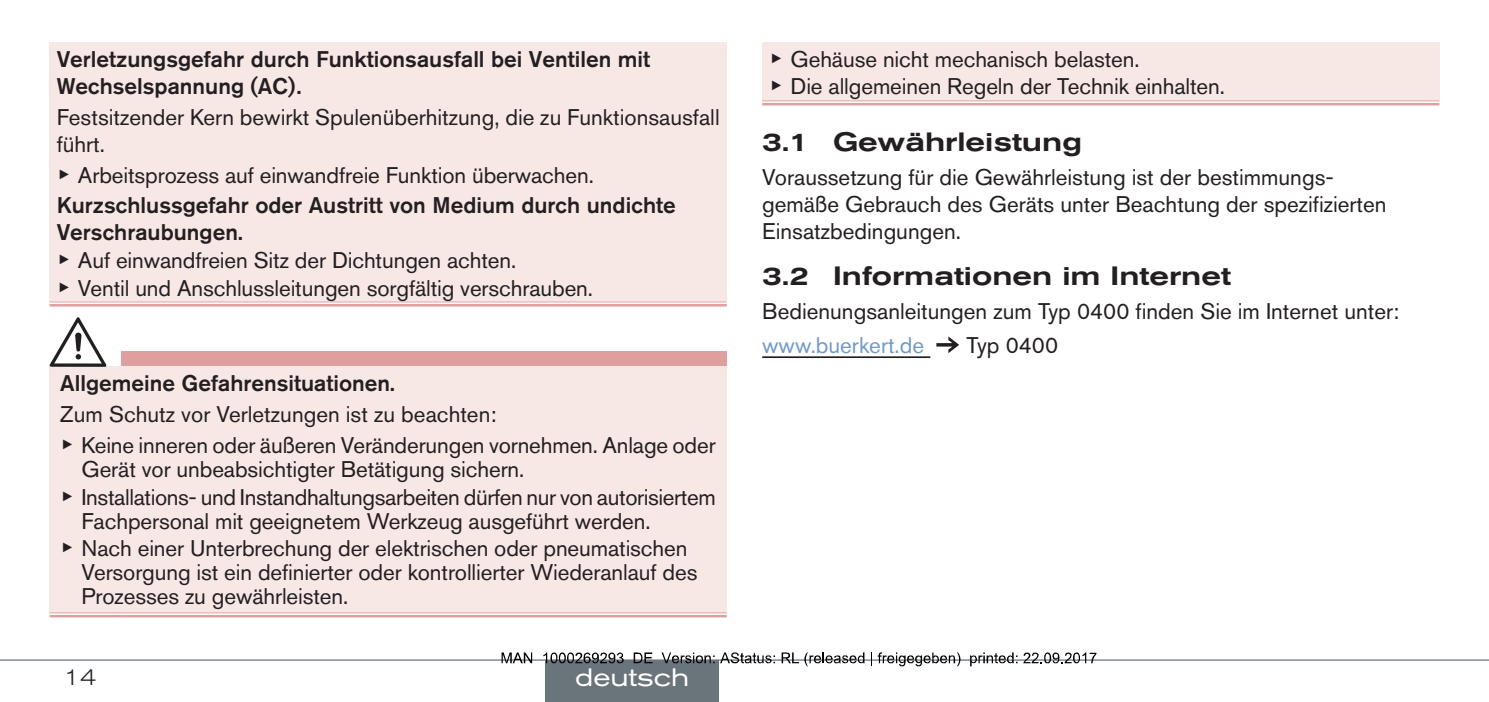
<style>
.page{position:relative;width:1489px;height:702px;background:#fff}
.page>*{position:absolute;margin:0;border:0;box-sizing:border-box;transform-origin:0 0}
.t1{font:500 expanded 26.25px "Akzidenz Grotesk BQ";color:#231f20}
.t2{font:expanded 25px "Akzidenz Grotesk BQ";color:#fff}
.t3{font:22.5px/27.5px "Akzidenz Grotesk BQ";letter-spacing:-.005em;color:#231f20}
.t4{font:500 22.5px/27px "Akzidenz Grotesk BQ";color:#231f20}
.t5{font:22.5px "Akzidenz Grotesk BQ";color:#739ac7}
.t6{font:300 expanded 22.5px "Akzidenz Grotesk BQ";color:#231f20}
.s1{font-family:"Arial Unicode MS";font-weight:400}
.s2{font-weight:400}
.s3{font-weight:500}
.s4{font-family:"Arial Unicode MS"}
</style>
<div class="page">
<div style="left:50px;top:43px;width:676px;height:261px;background:#f7e7e5"></div>
<svg style="left:50px;top:302px;width:676px;height:2px"></svg>
<hr style="left:50px;top:301px;width:676px;height:1px;background:#df9f9e">
<hr style="left:50px;top:304px;width:676px;height:2px;background:#df9f9e">
<div style="left:121px;top:351px;width:605px;height:16px;background:#df9f9e"></div>
<div style="left:50px;top:367px;width:676px;height:248px;background:#f7e7e5"></div>
<svg style="left:50px;top:613px;width:71px;height:2px"></svg>
<svg style="left:121px;top:613px;width:605px;height:2px"></svg>
<hr style="left:50px;top:612px;width:71px;height:1px;background:#df9f9e">
<hr style="left:50px;top:615px;width:71px;height:2px;background:#df9f9e">
<hr style="left:121px;top:612px;width:605px;height:1px;background:#df9f9e">
<hr style="left:121px;top:615px;width:605px;height:2px;background:#df9f9e">
<svg style="left:50px;top:317px;width:56px;height:50px"></svg>
<hr style="left:762px;top:356px;width:168px;height:2px;background:#231f20">
<div style="left:762px;top:43px;width:677px;height:60px;background:#f7e7e5"></div>
<svg style="left:762px;top:101px;width:677px;height:2px"></svg>
<hr style="left:762px;top:100px;width:677px;height:1px;background:#df9f9e">
<hr style="left:762px;top:103px;width:677px;height:2px;background:#df9f9e">
<svg style="left:936px;top:336px;width:23px;height:17px"></svg>
<hr style="left:0;top:659px;width:1488px;height:1px;background:#6a747b">
<div style="left:545px;top:660px;width:174px;height:42px;background:#6a747b"></div>
<svg style="left:501px;top:652px;width:31px;height:11px"></svg>
<svg style="left:543px;top:652px;width:80px;height:11px"></svg>
<svg style="left:633px;top:652px;width:19px;height:11px"></svg>
<svg style="left:661px;top:652px;width:53px;height:11px"></svg>
<svg style="left:720px;top:652px;width:55px;height:11px"></svg>
<svg style="left:781px;top:652px;width:83px;height:14px"></svg>
<svg style="left:871px;top:652px;width:89px;height:14px"></svg>
<svg style="left:970px;top:652px;width:47px;height:14px"></svg>
<svg style="left:1023px;top:652px;width:73px;height:11px"></svg>
<p class="t4" style="left:57px;top:45px;width:595px">Verletzungsgefahr durch Funktionsausfall bei Ventilen mit<br>Wechselspannung (AC).</p>
<p class="t3" style="left:57px;top:103px;width:664px">Festsitzender Kern bewirkt Spulenüberhitzung, die zu Funktionsausfall führt.</p>
<p class="t4" style="left:57px;top:159px;width:620px;line-height:30.5px"><span class="s1">▶</span> <span class="s2">Arbeitsprozess auf einwandfreie Funktion überwachen.<br></span>Kurzschlussgefahr oder Austritt von Medium durch undichte</p>
<p class="t3" style="left:57px;top:219px;width:538px"><span class="s3">Verschraubungen.<br></span><span class="s4">▶</span> Auf einwandfreien Sitz der Dichtungen achten.<br><span class="s4">▶</span> Ventil und Anschlussleitungen sorgfältig verschrauben.</p>
<p class="t4" style="left:60px;top:369px;width:336px">Allgemeine Gefahrensituationen.</p>
<p class="t3" style="left:60px;top:398px;width:657px;line-height:31px">Zum Schutz vor Verletzungen ist zu beachten:<br><span class="s4">▶</span> Keine inneren oder äußeren Veränderungen vornehmen. Anlage oder</p>
<p class="t3" style="left:60px;top:455px;width:657px;text-indent:21px">Gerät vor unbeabsichtigter Betätigung sichern.<br><span class="s4">▶</span> Installations- und Instandhaltungsarbeiten dürfen nur von autorisiertem</p>
<p class="t3" style="left:60px;top:507px;width:628px;text-indent:21px">Fachpersonal mit geeignetem Werkzeug ausgeführt werden.<br><span class="s4">▶</span> Nach einer Unterbrechung der elektrischen oder pneumatischen</p>
<p class="t3" style="left:81px;top:560px;width:617px;line-height:24px">Versorgung ist ein definierter oder kontrollierter Wiederanlauf des<br>Prozesses zu gewährleisten.</p>
<p class="t6" style="left:64px;top:664px;width:34px">14</p>
<p class="t2" style="left:575px;top:662px;width:116px">deutsch</p>
<p class="t3" style="left:769px;top:45px;width:457px"><span class="s4">▶</span> Gehäuse nicht mechanisch belasten.<br><span class="s4">▶</span> Die allgemeinen Regeln der Technik einhalten.</p>
<p class="t1" style="left:762px;top:127px;width:321px">3.1 Gewährleistung</p>
<p class="t3" style="left:762px;top:164px;width:626px">Voraussetzung für die Gewährleistung ist der bestimmungs&shy;gemäße Gebrauch des Geräts unter Beachtung der spezifizierten<br>Einsatzbedingungen.</p>
<p class="t1" style="left:762px;top:260px;width:470px">3.2 I nformationen im I nternet</p>
<p class="t3" style="left:762px;top:297px;width:638px">Bedienungsanleitungen zum Typ 0400 finden Sie im Internet unter:</p>
<p class="t5" style="left:762px;top:332px;width:163px">www.buerkert.de</p>
<p class="t3" style="left:966px;top:331px;width:93px">Typ 0400</p>
</div>
